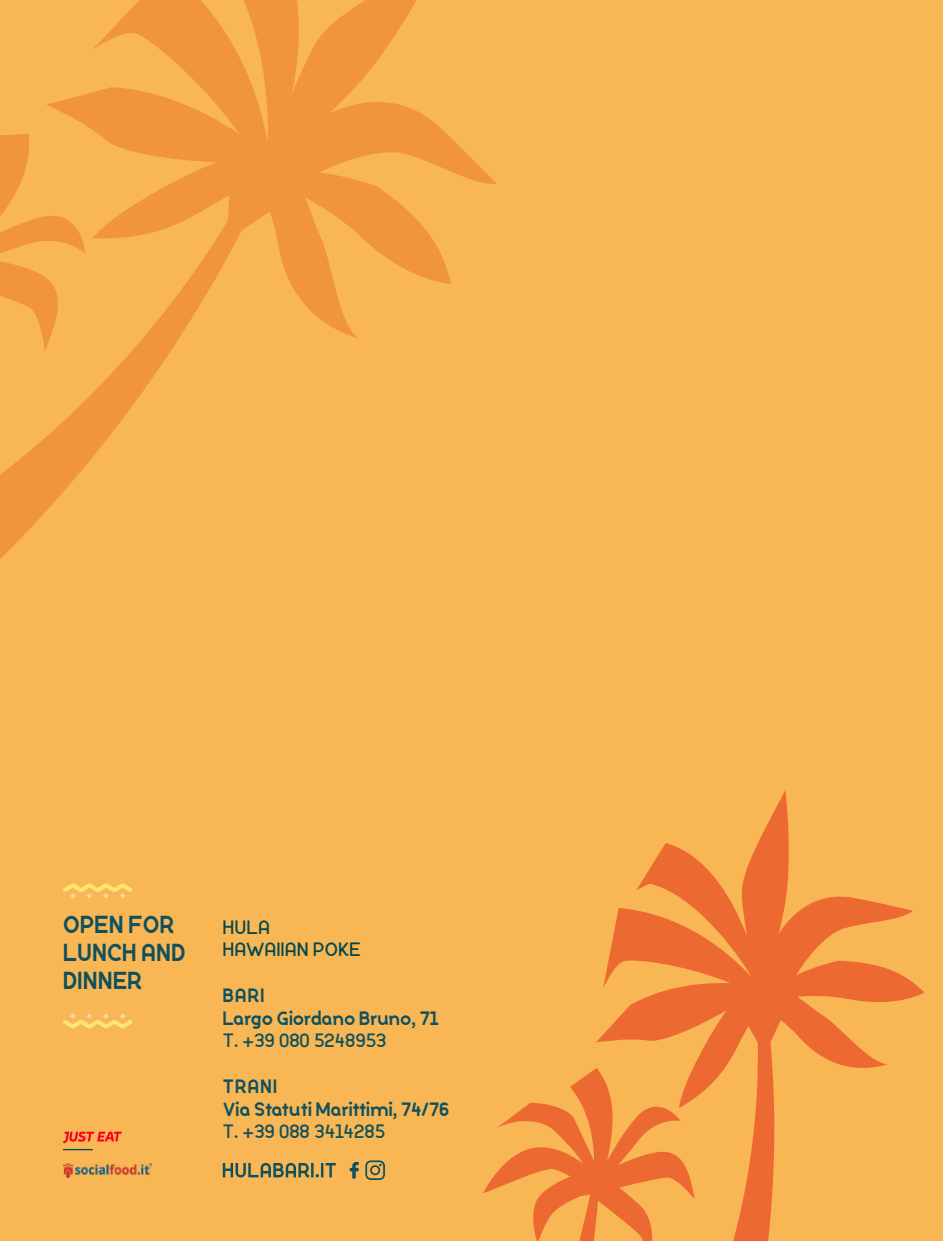
<style>
.page{position:relative;width:943px;height:1241px;background:#fff}
.page>*{position:absolute;margin:0;border:0;box-sizing:border-box;transform-origin:0 0}
.t1{font:800 24.5px/28px "Silo";letter-spacing:.01em;color:#0f515d}
.t2{font:800 19.25px/22.8px "Silo";color:#0f515d}
.t3{font:700 19.25px "Silo";color:#0f515d}
.t4{font:700 19.25px/22.8px "Silo";letter-spacing:.02em;color:#00474f}
</style>
<div class="page">
<div style="left:0;top:0;width:943px;height:1240px;background:#f9b655"></div>
<svg style="left:0;top:0;width:496px;height:559px"></svg>
<svg style="left:0;top:126px;width:85px;height:341px"></svg>
<svg style="left:596px;top:790px;width:328px;height:450px"></svg>
<svg style="left:483px;top:1067px;width:211px;height:173px"></svg>
<img style="left:63px;top:1163px;width:89px;height:14px">
<svg style="left:63px;top:1131px;width:59px;height:12px"></svg>
<hr style="left:63px;top:1148px;width:30px;height:2px;background:#00474f">
<svg style="left:63px;top:883px;width:70px;height:15px"></svg>
<svg style="left:63px;top:1013px;width:70px;height:16px"></svg>
<svg style="left:365px;top:1160px;width:20px;height:19px"></svg>
<svg style="left:350px;top:1161px;width:9px;height:17px"></svg>
<svg style="left:223px;top:1162px;width:113px;height:15px"></svg>
<p class="t1" style="left:63px;top:911px;width:124px">OPEN FOR<br>LUNCH AND<br>DINNER</p>
<p class="t4" style="left:223px;top:915px;width:139px">HULA<br>HAWAIIAN POKE</p>
<p class="t2" style="left:223px;top:983px;width:218px">BARI<br>Largo Giordano Bruno, 71</p>
<p class="t3" style="left:223px;top:1027px;width:165px">T. +39 080 5248953</p>
<p class="t2" style="left:223px;top:1074px;width:228px">TRANI<br>Via Statuti Marittimi, 74/76</p>
<p class="t3" style="left:223px;top:1118px;width:164px">T. +39 088 3414285</p>
</div>
